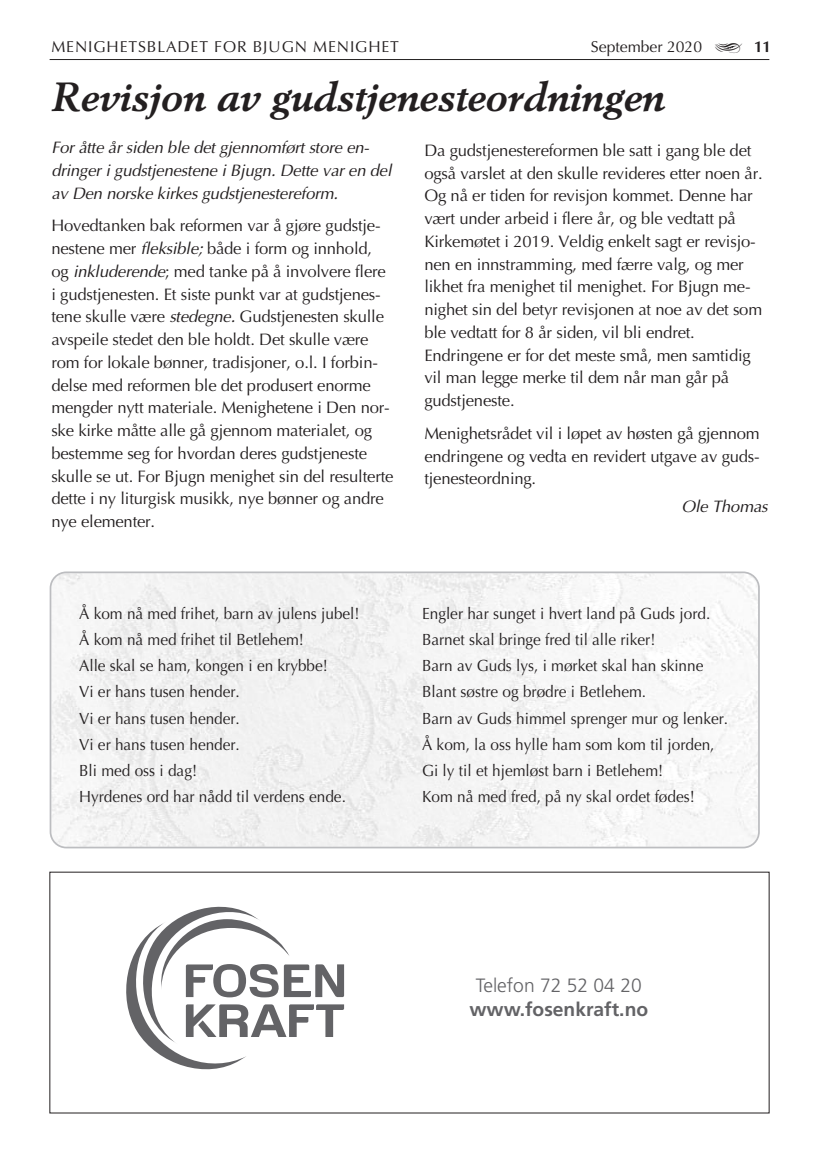
<style>
.page{position:relative;width:819px;height:1161px;background:#fff}
.page>*{position:absolute;margin:0;border:0;box-sizing:border-box;transform-origin:0 0}
.t1{font:italic 700 40.25px "Berling";letter-spacing:-.005em;color:#231f20}
.t2{font:700 19.25px "Frutiger";color:#636366}
.t3{font:300 19.25px "Frutiger";color:#636366}
.t4{font:16.62px/22.8px "Optima";letter-spacing:-.01em;color:#231f20}
.t5{font:italic 16.62px/22.8px "Optima";letter-spacing:-.01em;color:#231f20}
.t6{font:16.1px/26.2px "Optima";color:#231f20;scale:.95 1}
.t7{font:15.75px "Optima";letter-spacing:.055em;color:#231f20}
.t8{font:15.75px "Optima";color:#231f20}
.t9{font:700 15.75px "Optima";color:#231f20}
.s1{font-style:italic}
</style>
<div class="page">
<hr style="left:50px;top:59px;width:719px;height:1px;background:#231f20">
<svg style="left:126px;top:907px;width:218px;height:162px"></svg>
<svg style="left:50px;top:571px;width:709px;height:277px"></svg>
<p class="t7" style="left:51px;top:38px;width:349px">MENIGHETSBLADET FOR BJUGN MENIGHET</p>
<p class="t8" style="left:591px;top:38px;width:113px">September 2020</p>
<p class="t9" style="left:754px;top:38px;width:18px">11</p>
<h1 class="t1" style="left:51px;top:80px;width:614px">Revisjon av gudstjenesteordningen</h1>
<p class="t5" style="left:51px;top:136px;width:342px">For åtte år siden ble det gjennomført store en&shy;dringer i gudstjenestene i Bjugn. Dette var en del av Den norske kirkes gudstjenestereform.</p>
<p class="t4" style="left:51px;top:215px;width:343px">Hovedtanken bak reformen var å gjøre gudstje&shy;nestene mer <span class="s1">fleksible;</span> både i form og innhold, og <span class="s1">inkluderende</span>; med tanke på å involvere flere i gudstjenesten. Et siste punkt var at gudstjenes&shy;tene skulle være <span class="s1">stedegne.</span> Gudstjenesten skulle avspeile stedet den ble holdt. Det skulle være rom for lokale bønner, tradisjoner, o.l. I forbin&shy;delse med reformen ble det produsert enorme mengder nytt materiale. Menighetene i Den nor&shy;ske kirke måtte alle gå gjennom materialet, og bestemme seg for hvordan deres gudstjeneste skulle se ut. For Bjugn menighet sin del resulterte dette i ny liturgisk musikk, nye bønner og andre nye elementer.</p>
<p class="t4" style="left:424px;top:139px;width:340px">Da gudstjenestereformen ble satt i gang ble det også varslet at den skulle revideres etter noen år.<br>Og nå er tiden for revisjon kommet. Denne har vært under arbeid i flere år, og ble vedtatt på Kirkemøtet i 2019. Veldig enkelt sagt er revisjo&shy;nen en innstramming, med færre valg, og mer likhet fra menighet til menighet. For Bjugn me&shy;nighet sin del betyr revisjonen at noe av det som ble vedtatt for 8 år siden, vil bli endret.<br>Endringene er for det meste små, men samtidig vil man legge merke til dem når man går på gudstjeneste.</p>
<p class="t4" style="left:424px;top:422px;width:337px;text-align:justify">Menighetsrådet vil i løpet av høsten gå gjennom endringene og vedta en revidert utgave av guds&shy;tjenesteordning.</p>
<p class="t5" style="left:681px;top:495px;width:88px">Ole Thomas</p>
<p class="t6" style="left:79px;top:600px;width:297px">Å kom nå med frihet, barn av julens jubel!<br>Å kom nå med frihet til Betlehem!<br>Alle skal se ham, kongen i en krybbe!<br>Vi er hans tusen hender.<br>Vi er hans tusen hender.<br>Vi er hans tusen hender.<br>Bli med oss i dag!<br>Hyrdenes ord har nådd til verdens ende.</p>
<p class="t6" style="left:422px;top:600px;width:324px">Engler har sunget i hvert land på Guds jord.<br>Barnet skal bringe fred til alle riker!<br>Barn av Guds lys, i mørket skal han skinne Blant søstre og brødre i Betlehem.<br>Barn av Guds himmel sprenger mur og lenker.<br>Å kom, la oss hylle ham som kom til jorden, Gi ly til et hjemløst barn i Betlehem!<br>Kom nå med fred, på ny skal ordet fødes!</p>
<p class="t3" style="left:476px;top:977px;width:167px">Telefon 72 52 04 20</p>
<p class="t2" style="left:469px;top:1002px;width:180px">www.fosenkraft.no</p>
</div>
